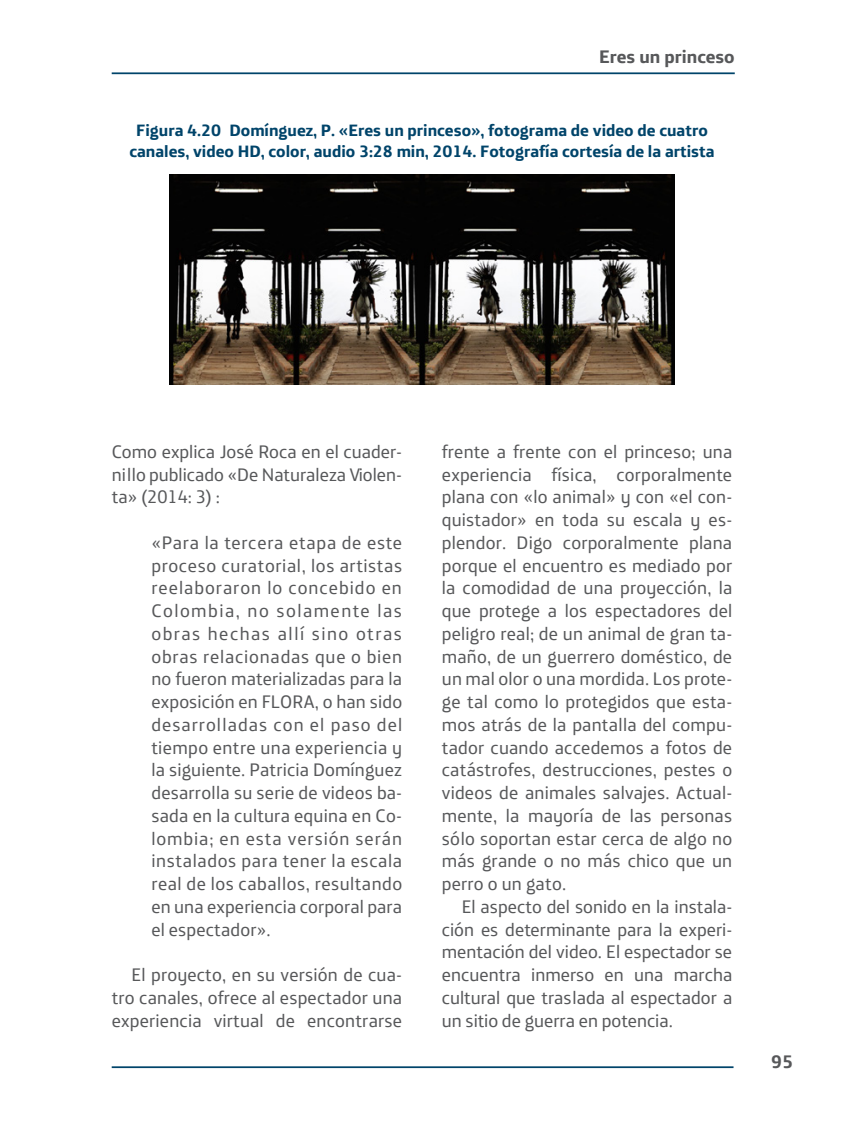
<style>
.page{position:relative;width:844px;height:1141px;background:#fff}
.page>*{position:absolute;margin:0;border:0;box-sizing:border-box;transform-origin:0 0}
.txtsangrado{font:18.38px/22.8px "Telefonica Text";letter-spacing:.01em;color:#57585a;text-align:justify}
.txtcita{font:18.38px/22.8px "Telefonica Text";letter-spacing:.005em;color:#57585a;text-align:justify}
.txt{font:18.38px/22.8px "Telefonica Text";color:#57585a;text-align:justify}
._00_folios{font:700 18.38px "Telefonica Text";color:#57585a}
.figuratitulo{font:700 16.62px/21px "Telefonica Text";color:#00446a;text-align:center}
</style>
<div class="page">
<hr style="left:112px;top:72px;width:622px;height:2px;background:#00446a">
<hr style="left:112px;top:1066px;width:621px;height:2px;background:#00446a">
<img style="left:169px;top:175px;width:505px;height:209px">
<p class="_00_folios" style="left:599px;top:41px;width:137px">Eres un princeso</p>
<p class="figuratitulo" style="left:129px;top:119px;width:586px">Figura 4.20 Domínguez, P. «Eres un princeso», fotograma de video de cuatro canales, video HD, color, audio 3:28 min, 2014. Fotografía cortesía de la artista</p>
<p class="txt" style="left:112px;top:438px;width:292px">Como explica José Roca en el cuader&shy;nillo publicado «De Naturaleza Violen&shy;ta» (2014: 3) :</p>
<p class="txtcita" style="left:151px;top:529px;width:252px">«Para la tercera etapa de este proceso curatorial, los artistas reelaboraron lo concebido en Colombia, no solamente las obras hechas allí sino otras obras relacionadas que o bien no fueron materializadas para la exposición en FLORA, o han sido desarrolladas con el paso del tiempo entre una experiencia y la siguiente. Patricia Domínguez desarrolla su serie de videos ba&shy;sada en la cultura equina en Co&shy;lombia; en esta versión serán instalados para tener la escala real de los caballos, resultando en una experiencia corporal para el espectador».</p>
<p class="txtsangrado" style="left:112px;top:962px;width:292px;text-indent:20px">El proyecto, en su versión de cua&shy;tro canales, ofrece al espectador una experiencia virtual de encontrarse</p>
<p class="txtsangrado" style="left:441px;top:438px;width:292px">frente a frente con el princeso; una experiencia física, corporalmente plana con «lo animal» y con «el con&shy;quistador» en toda su escala y es&shy;plendor. Digo corporalmente plana porque el encuentro es mediado por la comodidad de una proyección, la que protege a los espectadores del peligro real; de un animal de gran ta&shy;maño, de un guerrero doméstico, de un mal olor o una mordida. Los prote&shy;ge tal como lo protegidos que esta&shy;mos atrás de la pantalla del compu&shy;tador cuando accedemos a fotos de catástrofes, destrucciones, pestes o videos de animales salvajes. Actual&shy;mente, la mayoría de las personas sólo soportan estar cerca de algo no más grande o no más chico que un perro o un gato.</p>
<p class="txtsangrado" style="left:441px;top:893px;width:292px;text-indent:20px">El aspecto del sonido en la instala&shy;ción es determinante para la experi&shy;mentación del video. El espectador se encuentra inmerso en una marcha cultural que traslada al espectador a un sitio de guerra en potencia.</p>
<p class="_00_folios" style="left:770px;top:1045px;width:24px">95</p>
</div>
